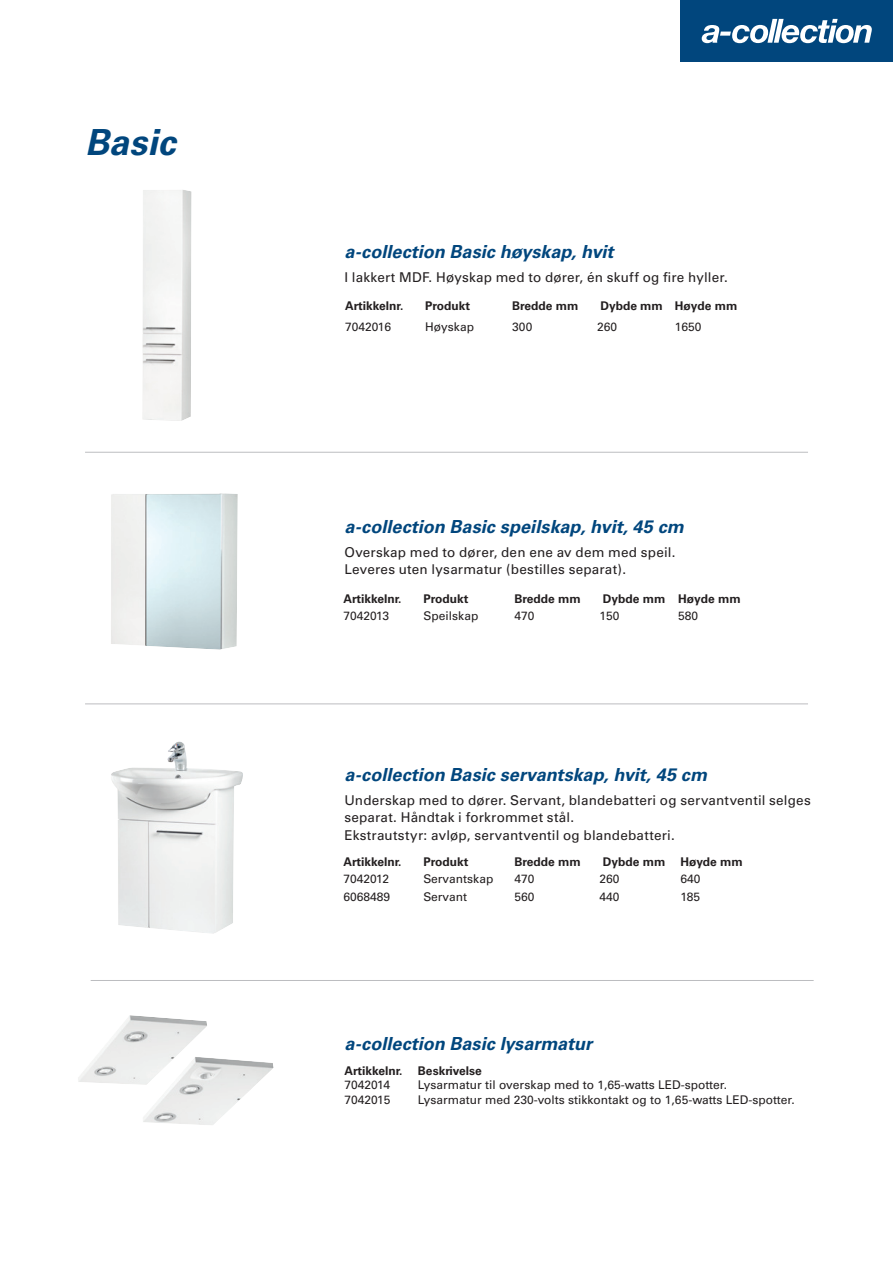
<style>
.page{position:relative;width:893px;height:1263px;background:#fff}
.page>*{position:absolute;margin:0;border:0;box-sizing:border-box;transform-origin:0 0}
.t1{font:italic 700 36px "Univers";letter-spacing:.005em;color:#01467d}
.t2{font:italic 700 18px "Univers";color:#01467d}
.t3{font:13.5px/17.2px "Univers";letter-spacing:.015em;color:#231f20}
.t4{font:12px "Univers";color:#231f20}
.t5{font:700 12px "Univers";color:#231f20}
</style>
<div class="page">
<div style="left:680px;top:0;width:213px;height:62px;background:#01467d"></div>
<svg style="left:702px;top:19px;width:170px;height:24px"></svg>
<hr style="left:85px;top:452px;width:723px;height:1px;background:#bcbdc0">
<hr style="left:91px;top:980px;width:722px;height:1px;background:#bcbdc0">
<hr style="left:85px;top:704px;width:723px;height:1px;background:#bcbdc0">
<img style="left:142px;top:190px;width:50px;height:231px">
<img style="left:111px;top:493px;width:127px;height:157px">
<img style="left:111px;top:741px;width:132px;height:193px">
<img style="left:143px;top:1058px;width:131px;height:67px">
<img style="left:78px;top:1015px;width:129px;height:70px">
<h1 class="t1" style="left:85px;top:129px;width:92px">Basic</h1>
<h2 class="t2" style="left:344px;top:245px;width:271px">a-collection Basic høyskap, hvit</h2>
<p class="t3" style="left:344px;top:270px;width:385px">I lakkert MDF. Høyskap med to dører, én skuff og fire hyller.</p>
<p class="t5" style="left:345px;top:301px;width:60px">Artikkelnr.</p>
<p class="t5" style="left:425px;top:301px;width:47px">Produkt</p>
<p class="t5" style="left:512px;top:301px;width:68px">Bredde mm</p>
<p class="t5" style="left:600px;top:301px;width:138px">Dybde mm Høyde mm</p>
<p class="t4" style="left:345px;top:322px;width:47px">7042016</p>
<p class="t4" style="left:425px;top:322px;width:50px">Høyskap</p>
<p class="t4" style="left:512px;top:322px;width:22px">300</p>
<p class="t4" style="left:597px;top:322px;width:22px">260</p>
<p class="t4" style="left:675px;top:322px;width:28px">1650</p>
<h2 class="t2" style="left:344px;top:520px;width:341px">a-collection Basic speilskap, hvit, 45 cm</h2>
<p class="t3" style="left:344px;top:545px;width:332px">Overskap med to dører, den ene av dem med speil.<br>Leveres uten lysarmatur (bestilles separat).</p>
<p class="t5" style="left:343px;top:594px;width:60px">Artikkelnr.</p>
<p class="t5" style="left:423px;top:594px;width:47px">Produkt</p>
<p class="t5" style="left:514px;top:594px;width:68px">Bredde mm</p>
<p class="t5" style="left:603px;top:594px;width:139px">Dybde mm Høyde mm</p>
<p class="t4" style="left:343px;top:611px;width:47px">7042013</p>
<p class="t4" style="left:423px;top:611px;width:56px">Speilskap</p>
<p class="t4" style="left:514px;top:611px;width:22px">470</p>
<p class="t4" style="left:600px;top:611px;width:21px">150</p>
<p class="t4" style="left:678px;top:611px;width:22px">580</p>
<h2 class="t2" style="left:344px;top:768px;width:364px">a-collection Basic servantskap, hvit, 45 cm</h2>
<p class="t3" style="left:344px;top:793px;width:468px">Underskap med to dører. Servant, blandebatteri og servantventil selges separat. Håndtak i forkrommet stål.<br>Ekstrautstyr: avløp, servantventil og blandebatteri.</p>
<p class="t5" style="left:343px;top:857px;width:60px">Artikkelnr.</p>
<p class="t5" style="left:423px;top:857px;width:47px">Produkt</p>
<p class="t5" style="left:514px;top:857px;width:68px">Bredde mm</p>
<p class="t5" style="left:603px;top:857px;width:141px">Dybde mm Høyde mm</p>
<p class="t4" style="left:343px;top:875px;width:47px">7042012</p>
<p class="t4" style="left:423px;top:875px;width:72px">Servantskap</p>
<p class="t4" style="left:514px;top:875px;width:22px">470</p>
<p class="t4" style="left:599px;top:875px;width:22px">260</p>
<p class="t4" style="left:680px;top:875px;width:22px">640</p>
<p class="t4" style="left:343px;top:892px;width:48px">6068489</p>
<p class="t4" style="left:423px;top:892px;width:45px">Servant</p>
<p class="t4" style="left:514px;top:892px;width:22px">560</p>
<p class="t4" style="left:599px;top:892px;width:22px">440</p>
<p class="t4" style="left:680px;top:892px;width:21px">185</p>
<h2 class="t2" style="left:344px;top:1037px;width:249px">a-collection Basic lysarmatur</h2>
<p class="t5" style="left:344px;top:1066px;width:60px">Artikkelnr.</p>
<p class="t5" style="left:418px;top:1066px;width:65px">Beskrivelse</p>
<p class="t4" style="left:344px;top:1081px;width:47px">7042014</p>
<p class="t4" style="left:418px;top:1081px;width:311px">Lysarmatur til overskap med to 1,65-watts LED-spotter.</p>
<p class="t4" style="left:344px;top:1095px;width:47px">7042015</p>
<p class="t4" style="left:418px;top:1095px;width:378px">Lysarmatur med 230-volts stikkontakt og to 1,65-watts LED-spotter.</p>
</div>
